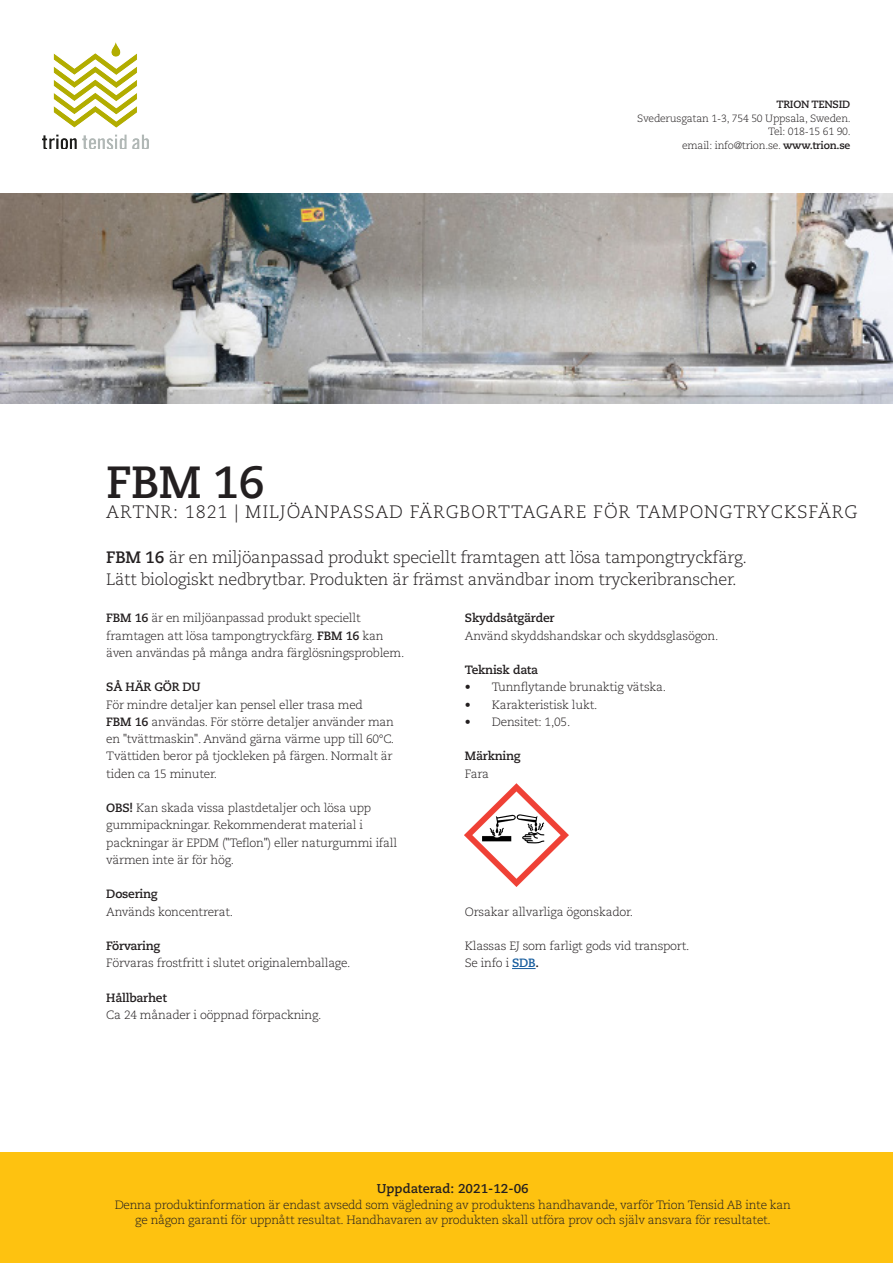
<style>
.page{position:relative;width:893px;height:1263px;background:#fff}
.page>*{position:absolute;margin:0;border:0;box-sizing:border-box;transform-origin:0 0}
.Rubrik{font:700 45px "Caecilia LT Std";color:#231f20}
.Rubrik-2{font:300 18px "Caecilia LT Std";letter-spacing:.05em;color:#231f20}
.Rubrik-3{font:300 16.5px "Caecilia LT Std";letter-spacing:-.02em;color:#231f20}
.t1{font:700 12.75px "Caecilia LT Std";color:#231f20}
.Brödtext{font:300 12px/17.2px "Caecilia LT Std";letter-spacing:-.02em;color:#231f20}
.Rubrik_2{font:300 12px/17.2px "Caecilia LT Std";letter-spacing:-.02em;color:#231f20}
.Rubrik_3{font:700 12px "Caecilia LT Std";letter-spacing:-.02em;color:#231f20}
.Rubrik_3-2{font:300 12px "Caecilia LT Std";letter-spacing:-.02em;color:#231f20}
.Rubrik_2-2{font:700 12px "Caecilia LT Std";letter-spacing:-.02em;color:#231f20}
.t2{font:300 10.5px "Caecilia LT Std";letter-spacing:-.02em;color:#231f20}
.t3{font:700 10.5px "Caecilia LT Std";letter-spacing:-.02em;color:#231f20}
.s1{font-weight:700}
.s2{font-weight:700;color:#175d9e}
</style>
<div class="page">
<div style="left:0;top:1152px;width:893px;height:111px;background:#fec210"></div>
<img style="left:0;top:194px;width:893px;height:210px">
<img style="left:43px;top:43px;width:106px;height:106px">
<svg style="left:512px;top:968px;width:24px;height:1px"></svg>
<img style="left:465px;top:783px;width:103px;height:103px">
<p class="t3" style="left:776px;top:98px;width:76px">TRION TENSID</p>
<p class="t2" style="left:637px;top:112px;width:215px">Svederusgatan 1-3, 754 50 Uppsala, Sweden.</p>
<p class="t2" style="left:768px;top:126px;width:84px">Tel: 018-15 61 90.</p>
<p class="t2" style="left:682px;top:139px;width:170px">email: info@trion.se. <span class="s1">www.trion.se</span></p>
<p class="Rubrik" style="left:106px;top:456px;width:160px">FBM 16</p>
<p class="Rubrik-2" style="left:106px;top:501px;width:753px">ARTNR: 1821 | MILJÖANPASSAD FÄRGBORTTAGARE FÖR TAMPONGTRYCKSFÄRG</p>
<p class="Rubrik-3" style="left:106px;top:548px;width:642px"><span class="s1">FBM 16</span> är en miljöanpassad produkt speciellt framtagen att lösa tampongtryckfärg.</p>
<p class="Rubrik-3" style="left:106px;top:570px;width:632px">Lätt biologiskt nedbrytbar. Produkten är främst användbar inom tryckeribranscher.</p>
<p class="Rubrik_2" style="left:106px;top:610px;width:300px"><span class="s1">FBM 16</span> är en miljöanpassad produkt speciellt framtagen att lösa tampongtryckfärg. <span class="s1">FBM 16</span> kan även användas på många andra färglösningsproblem.</p>
<p class="Rubrik_2-2" style="left:106px;top:680px;width:96px">SÅ HÄR GÖR DU</p>
<p class="Brödtext" style="left:106px;top:696px;width:258px">För mindre detaljer kan pensel eller trasa med</p>
<p class="Brödtext" style="left:106px;top:713px;width:289px"><span class="s1">FBM 16</span> användas. För större detaljer använder man en "tvättmaskin". Använd gärna värme upp till 60°C.<br>Tvättiden beror på tjockleken på färgen. Normalt är tiden ca 15 minuter.</p>
<p class="Brödtext" style="left:106px;top:799px;width:292px"><span class="s1">OBS!</span> Kan skada vissa plastdetaljer och lösa upp gummipackningar. Rekommenderat material i packningar är EPDM ("Teflon") eller naturgummi ifall värmen inte är för hög.</p>
<p class="Rubrik_3" style="left:106px;top:887px;width:53px">Dosering</p>
<p class="Brödtext" style="left:106px;top:903px;width:128px">Används koncentrerat.</p>
<p class="Rubrik_3" style="left:106px;top:939px;width:56px">Förvaring</p>
<p class="Brödtext" style="left:106px;top:955px;width:246px">Förvaras frostfritt i slutet originalemballage.</p>
<p class="Rubrik_3" style="left:106px;top:990px;width:62px">Hållbarhet</p>
<p class="Brödtext" style="left:106px;top:1006px;width:217px">Ca 24 månader i oöppnad förpackning.</p>
<p class="Rubrik_3" style="left:465px;top:611px;width:91px">Skyddsåtgärder</p>
<p class="Brödtext" style="left:465px;top:627px;width:255px">Använd skyddshandskar och skyddsglasögon.</p>
<p class="Rubrik_3" style="left:465px;top:663px;width:75px">Teknisk data</p>
<p class="Brödtext" style="left:465px;top:679px;width:203px">• Tunnflytande brunaktig vätska.</p>
<p class="Brödtext" style="left:465px;top:696px;width:134px">• Karakteristisk lukt.</p>
<p class="Brödtext" style="left:465px;top:713px;width:107px">• Densitet: 1,05.</p>
<p class="Rubrik_3" style="left:465px;top:749px;width:57px">Märkning</p>
<p class="Rubrik_3-2" style="left:465px;top:767px;width:26px">Fara</p>
<p class="Rubrik_3-2" style="left:465px;top:905px;width:170px">Orsakar allvarliga ögonskador.</p>
<p class="Brödtext" style="left:465px;top:937px;width:226px">Klassas EJ som farligt gods vid transport.</p>
<p class="Brödtext" style="left:465px;top:955px;width:76px">Se info i <span class="s2">SDB</span><span class="s1">.</span></p>
<p class="t1" style="left:377px;top:1181px;width:153px">Uppdaterad: 2021-12-06</p>
<p class="Brödtext" style="left:115px;top:1197px;width:678px;line-height:15.8px;text-align:center">Denna produktinformation är endast avsedd som vägledning av produktens handhavande, varför Trion Tensid AB inte kan ge någon garanti för uppnått resultat. Handhavaren av produkten skall utföra prov och själv ansvara för resultatet.</p>
</div>
